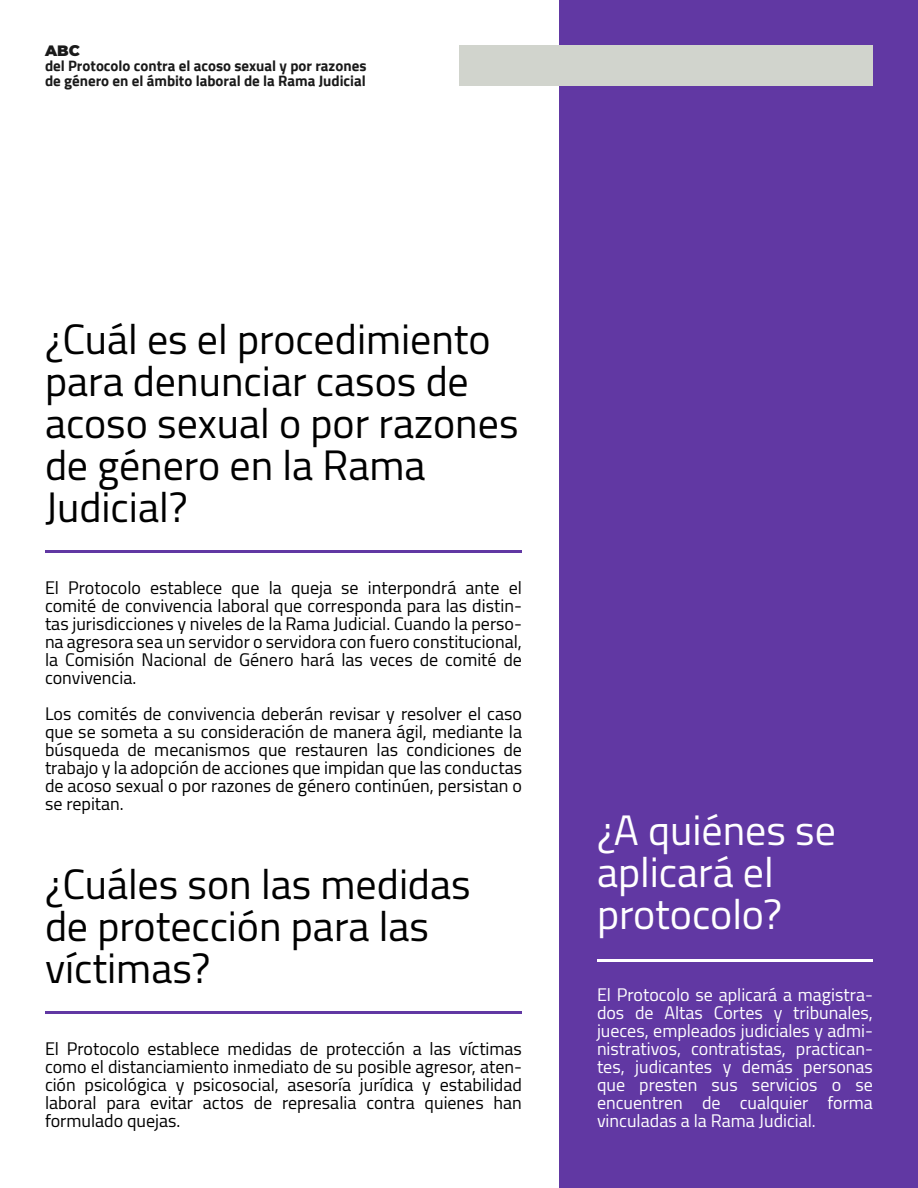
<style>
.page{position:relative;width:918px;height:1188px;background:#fff}
.page>*{position:absolute;margin:0;border:0;box-sizing:border-box;transform-origin:0 0}
.t1{font:42px/42px "Cairo";color:#000}
.t2{font:42px/42px "Cairo";color:#fff}
.t3{font:18px/18px "Cairo";color:#000;text-align:justify}
.t4{font:18px/18px "Cairo";color:#fff;text-align:justify}
.t5{font:700 15px/15px "Cairo";color:#1a1a1a}
.t6{font:900 15px "Montserrat";color:#1a1a1a}
</style>
<div class="page">
<div style="left:560px;top:0;width:358px;height:1188px;background:#6138a3"></div>
<hr style="left:597px;top:959px;width:276px;height:3px;background:#fff">
<hr style="left:45px;top:1011px;width:477px;height:3px;background:#6138a3">
<hr style="left:45px;top:550px;width:477px;height:3px;background:#6138a3">
<div style="left:459px;top:45px;width:414px;height:41px;background:#d1d4cd"></div>
<p class="t6" style="left:45px;top:40px;width:36px">ABC</p>
<p class="t5" style="left:45px;top:58px;width:323px">del Protocolo contra el acoso sexual y por razones de género en el ámbito laboral de la Rama Judicial</p>
<h1 class="t1" style="left:45px;top:317px;width:475px">¿Cuál es el procedimiento para denunciar casos de acoso sexual o por razones de género en la Rama<br>Judicial?</h1>
<p class="t3" style="left:45px;top:578px;width:479px">El Protocolo establece que la queja se interpondrá ante el comité de convivencia laboral que corresponda para las distin&shy;tas jurisdicciones y niveles de la Rama Judicial. Cuando la perso&shy;na agresora sea un servidor o servidora con fuero constitucional, la Comisión Nacional de Género hará las veces de comité de convivencia.</p>
<p class="t3" style="left:45px;top:704px;width:479px">Los comités de convivencia deberán revisar y resolver el caso que se someta a su consideración de manera ágil, mediante la búsqueda de mecanismos que restauren las condiciones de trabajo y la adopción de acciones que impidan que las conductas de acoso sexual o por razones de género continúen, persistan o se repitan.</p>
<h1 class="t1" style="left:45px;top:863px;width:427px">¿Cuáles son las medidas de protección para las víctimas?</h1>
<p class="t3" style="left:45px;top:1040px;width:479px">El Protocolo establece medidas de protección a las víctimas como el distanciamiento inmediato de su posible agresor, aten&shy;ción psicológica y psicosocial, asesoría jurídica y estabilidad laboral para evitar actos de represalia contra quienes han formulado quejas.</p>
<h1 class="t2" style="left:597px;top:809px;width:240px">¿A quiénes se aplicará el protocolo?</h1>
<p class="t4" style="left:597px;top:986px;width:278px">El Protocolo se aplicará a magistra&shy;dos de Altas Cortes y tribunales, jueces, empleados judiciales y admi&shy;nistrativos, contratistas, practican&shy;tes, judicantes y demás personas que presten sus servicios o se encuentren de cualquier forma vinculadas a la Rama Judicial.</p>
</div>
